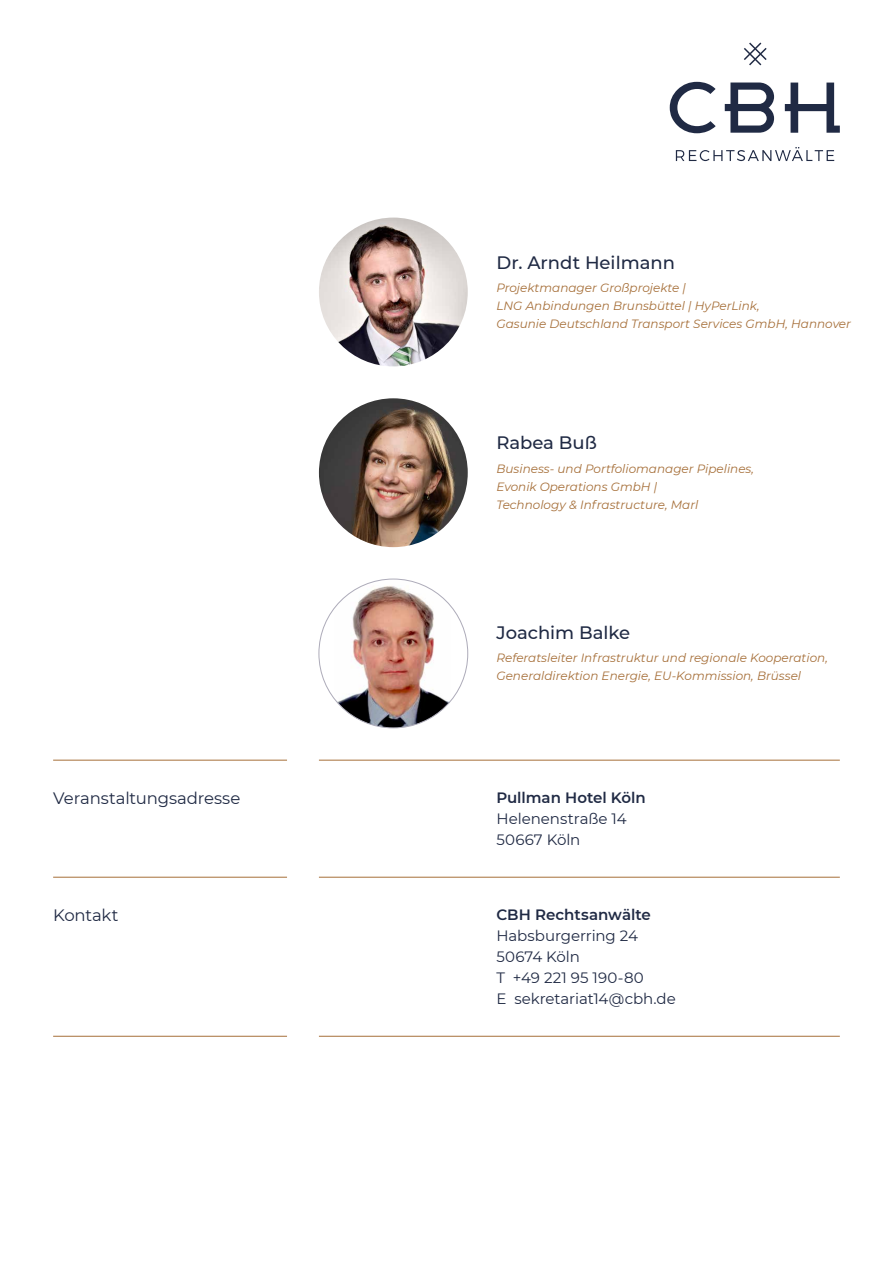
<style>
.page{position:relative;width:893px;height:1263px;background:#fff}
.page>*{position:absolute;margin:0;border:0;box-sizing:border-box;transform-origin:0 0}
.t1{font:500 18px "Montserrat";color:#202a44}
.t2{font:16.5px "Montserrat";letter-spacing:-.005em;color:#202a44}
.t3{font:15px/21px "Montserrat";letter-spacing:-.005em;color:#202a44}
.t4{font:600 15px "Montserrat";letter-spacing:-.005em;color:#202a44}
.t5{font:italic 12px/18px "Montserrat";color:#a66f39}
</style>
<div class="page">
<svg style="left:670px;top:82px;width:46px;height:51px"></svg>
<svg style="left:725px;top:83px;width:49px;height:50px"></svg>
<svg style="left:785px;top:83px;width:55px;height:50px"></svg>
<svg style="left:676px;top:147px;width:158px;height:14px"></svg>
<svg style="left:744px;top:43px;width:23px;height:22px"></svg>
<img style="left:319px;top:398px;width:149px;height:149px;border-radius:74px">
<img style="left:334px;top:579px;width:116px;height:149px">
<img style="left:319px;top:218px;width:149px;height:148px;border-radius:74px">
<hr style="left:53px;top:760px;width:234px;height:1px;background:#a66f39">
<hr style="left:319px;top:760px;width:521px;height:1px;background:#a66f39">
<hr style="left:53px;top:877px;width:234px;height:1px;background:#a66f39">
<hr style="left:319px;top:877px;width:521px;height:1px;background:#a66f39">
<hr style="left:53px;top:1036px;width:234px;height:1px;background:#a66f39">
<hr style="left:319px;top:1036px;width:521px;height:1px;background:#a66f39">
<h2 class="t2" style="left:53px;top:787px;width:189px">Veranstaltungsadresse</h2>
<h2 class="t2" style="left:53px;top:904px;width:67px">Kontakt</h2>
<h1 class="t1" style="left:496px;top:250px;width:180px">Dr. Arndt Heilmann</h1>
<p class="t5" style="left:496px;top:278px;width:356px">Projektmanager Großprojekte |<br>LNG Anbindungen Brunsbüttel | HyPerLink,<br>Gasunie Deutschland Transport Services GmbH, Hannover</p>
<h1 class="t1" style="left:496px;top:430px;width:102px">Rabea Buß</h1>
<p class="t5" style="left:496px;top:459px;width:259px">Business- und Portfoliomanager Pipelines,<br>Evonik Operations GmbH |<br>Technology &amp; Infrastructure, Marl</p>
<h1 class="t1" style="left:496px;top:620px;width:135px">Joachim Balke</h1>
<p class="t5" style="left:496px;top:649px;width:333px">Referatsleiter Infrastruktur und regionale Kooperation,<br>Generaldirektion Energie, EU-Kommission, Brüssel</p>
<p class="t4" style="left:496px;top:787px;width:151px">Pullman Hotel Köln</p>
<p class="t3" style="left:496px;top:807px;width:132px">Helenenstraße 14<br>50667 Köln</p>
<p class="t4" style="left:496px;top:904px;width:156px">CBH Rechtsanwälte</p>
<p class="t3" style="left:496px;top:924px;width:181px">Habsburgerring 24<br>50674 Köln<br>T +49 221 95 190-80<br>E sekretariat14@cbh.de</p>
</div>
